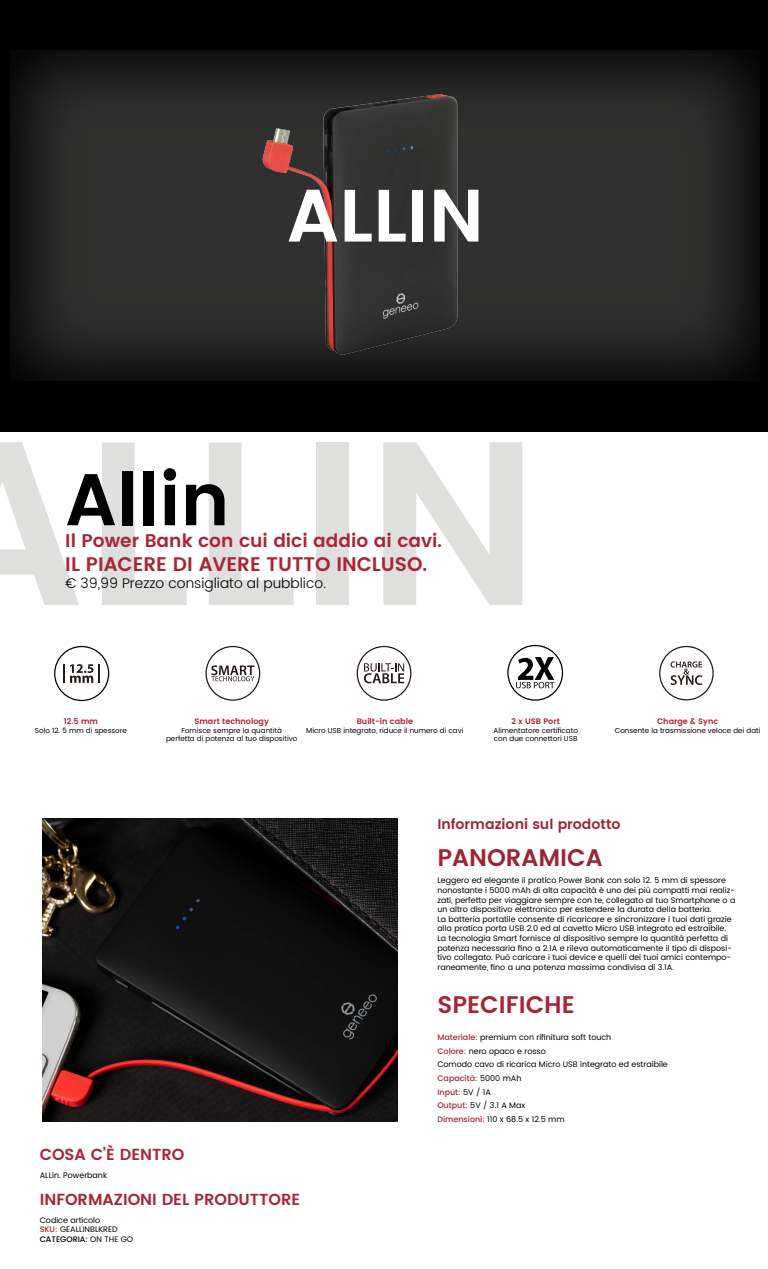
<style>
.page{position:relative;width:768px;height:1269px;background:#fff}
.page>*{position:absolute;margin:0;border:0;box-sizing:border-box;transform-origin:0 0}
.t1{font:600 73px "Poppins";color:#000}
.t2{font:600 24px "Poppins";color:#9d2435}
.t3{font:600 24px "Poppins";color:#a92435}
.t4{font:600 19.64px "Poppins";color:#a92435}
.t5{font:600 18.4px "Poppins";color:#a92435}
.t6{font:600 16px "Poppins";color:#a92435}
.t7{font:300 14px "Poppins";color:#000}
.t8{font:600 14px "Poppins";color:#9d2435}
.t9{font:8px/9.6px "Poppins";color:#000}
.t10{font:600 8px "Poppins";color:#a92435}
.t11{font:7.2px/8.6px "Poppins";color:#000}
.s1{font-weight:500;color:#a92435}
.s2{font-weight:500}
</style>
<div class="page">
<svg style="left:0;top:442px;width:79px;height:163px"></svg>
<svg style="left:102px;top:442px;width:85px;height:163px"></svg>
<svg style="left:209px;top:442px;width:85px;height:163px"></svg>
<div style="left:316px;top:442px;width:33px;height:163px;background:#dfdfdd"></div>
<svg style="left:383px;top:442px;width:139px;height:163px"></svg>
<div style="left:0;top:0;width:768px;height:431px;background:#000"></div>
<img style="left:11px;top:50px;width:749px;height:331px">
<img style="left:250px;top:50px;width:235px;height:331px">
<img style="left:43px;top:818px;width:354px;height:303px">
<svg style="left:289px;top:190px;width:48px;height:51px;background:#a09595"></svg>
<svg style="left:345px;top:190px;width:27px;height:51px"></svg>
<svg style="left:379px;top:190px;width:27px;height:51px"></svg>
<div style="left:413px;top:190px;width:10px;height:51px;background:#fff"></div>
<svg style="left:434px;top:190px;width:44px;height:51px;background:#b4b4b4"></svg>
<svg style="left:507px;top:645px;width:56px;height:55px"></svg>
<svg style="left:659px;top:646px;width:55px;height:54px"></svg>
<svg style="left:357px;top:646px;width:54px;height:54px"></svg>
<svg style="left:205px;top:646px;width:55px;height:54px"></svg>
<svg style="left:54px;top:646px;width:55px;height:55px"></svg>
<h1 class="t1" style="left:65px;top:445px;width:166px">Allin</h1>
<h3 class="t5" style="left:65px;top:527px;width:378px">Il Power Bank con cui dici addio ai cavi.</h3>
<h3 class="t4" style="left:65px;top:549px;width:364px">IL PIACERE DI AVERE TUTTO INCLUSO.</h3>
<h3 class="t7" style="left:65px;top:573px;width:262px">€ 39,99 Prezzo consigliato al pubblico.</h3>
<p class="t10" style="left:64px;top:715px;width:36px">12.5 mm</p>
<p class="t11" style="left:35px;top:726px;width:93px">Solo 12. 5 mm di spessore</p>
<p class="t10" style="left:194px;top:715px;width:76px">Smart technology</p>
<p class="t11" style="left:166px;top:726px;width:133px;text-align:center">Fornisce sempre la quantità<br>perfetta di potenza al tuo dispositivo</p>
<p class="t10" style="left:357px;top:715px;width:58px">Built-in cable</p>
<p class="t11" style="left:306px;top:726px;width:159px">Micro USB integrato, riduce il numero di cavi</p>
<p class="t10" style="left:512px;top:715px;width:50px">2 x USB Port</p>
<p class="t11" style="left:493px;top:726px;width:86px">Alimentatore certificato con due connettori USB</p>
<p class="t10" style="left:657px;top:715px;width:63px">Charge &amp; Sync</p>
<p class="t11" style="left:615px;top:726px;width:147px">Consente la trasmissione veloce dei dati</p>
<h3 class="t6" style="left:40px;top:1142px;width:146px">COSA C’È DENTRO</h3>
<p class="t9" style="left:40px;top:1170px;width:69px">ALLin. Powerbank</p>
<h3 class="t6" style="left:40px;top:1187px;width:262px">INFORMAZIONI DEL PRODUTTORE</h3>
<p class="t9" style="left:40px;top:1215px;width:95px">Codice articolo<br><span class="s1">SKU:</span> GEALLINBLKRED<br><span class="s2">CATEGORIA:</span> ON THE GO</p>
<h3 class="t8" style="left:437px;top:813px;width:185px">Informazioni sul prodotto</h3>
<h2 class="t2" style="left:437px;top:839px;width:167px">PANORAMICA</h2>
<p class="t9" style="left:437px;top:876px;width:299px">Leggero ed elegante il pratico Power Bank con solo 12. 5 mm di spessore nonostante i 5000 mAh di alta capacità è uno dei più compatti mai realiz&shy;zati, perfetto per viaggiare sempre con te, collegato al tuo Smartphone o a un altro dispositivo elettronico per estendere la durata della batteria.<br>La batteria portatile consente di ricaricare e sincronizzare i tuoi dati grazie alla pratica porta USB 2.0 ed al cavetto Micro USB integrato ed estraibile.<br>La tecnologia Smart fornisce al dispositivo sempre la quantità perfetta di potenza necessaria fino a 2.1A e rileva automaticamente il tipo di disposi&shy;tivo collegato. Può caricare i tuoi device e quelli dei tuoi amici contempo&shy;raneamente, fino a una potenza massima condivisa di 3.1A.</p>
<h2 class="t3" style="left:437px;top:986px;width:139px">SPECIFICHE</h2>
<p class="t9" style="left:437px;top:1030px;width:232px;line-height:13.6px"><span class="s1">Materiale:</span> premium con rifinitura soft touch<br><span class="s1">Colore:</span> nero opaco e rosso<br>Comodo cavo di ricarica Micro USB integrato ed estraibile<br><span class="s1">Capacità:</span> 5000 mAh<br><span class="s1">Input:</span> 5V / 1A<br><span class="s1">Output:</span> 5V / 3.1 A Max<br><span class="s1">Dimensioni:</span> 110 x 68.5 x 12.5 mm</p>
</div>
